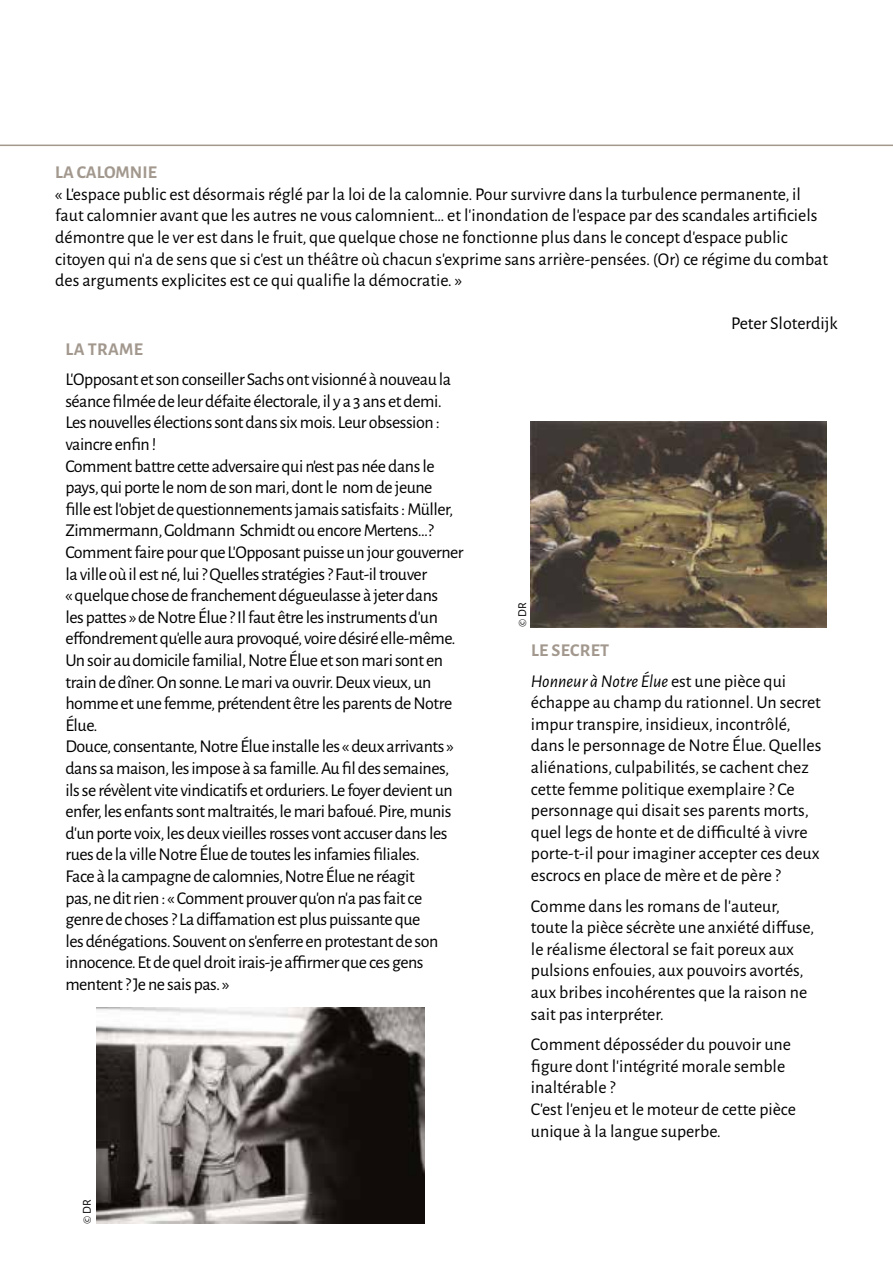
<style>
.page{position:relative;width:893px;height:1263px;background:#fff}
.page>*{position:absolute;margin:0;border:0;box-sizing:border-box;transform-origin:0 0}
.t1{font:18px/21.6px "Alegreya Sans";letter-spacing:-.025em;color:#000}
.t2{font:18px/21.6px "Alegreya Sans";color:#000}
.t3{font:italic 18px/30.6px "Alegreya Sans";color:#000}
.t4{font:700 18px "Alegreya Sans";color:#a2988e}
.t5{font:12px "Alegreya Sans";color:#000}
.s1{font-weight:700;font-style:normal;color:#a2988e}
.s2{font-style:normal}
</style>
<div class="page">
<hr style="left:0;top:145px;width:893px;height:1px;background:#a2988e">
<img style="left:96px;top:1008px;width:329px;height:216px">
<img style="left:531px;top:421px;width:295px;height:206px">
<p class="t4" style="left:55px;top:159px;width:103px">LA CALOMNIE</p>
<p class="t2" style="left:55px;top:182px;width:774px">« L’espace public est désormais réglé par la loi de la calomnie. Pour survivre dans la turbulence permanente, il faut calomnier avant que les autres ne vous calomnient… et l’inondation de l’espace par des scandales artificiels démontre que le ver est dans le fruit, que quelque chose ne fonctionne plus dans le concept d’espace public citoyen qui n’a de sens que si c’est un théâtre où chacun s’exprime sans arrière-pensées. (Or) ce régime du combat des arguments explicites est ce qui qualifie la démocratie. »</p>
<p class="t2" style="left:731px;top:312px;width:108px">Peter Sloterdijk</p>
<p class="t4" style="left:66px;top:336px;width:79px">LA TRAME</p>
<p class="t1" style="left:65px;top:368px;width:400px">L’Opposant et son conseiller Sachs ont visionné à nouveau la séance filmée de leur défaite électorale, il y a 3 ans et demi.<br>Les nouvelles élections sont dans six mois. Leur obsession : vaincre enfin !<br>Comment battre cette adversaire qui n’est pas née dans le pays, qui porte le nom de son mari, dont le nom de jeune<br>fille est l’objet de questionnements jamais satisfaits : Müller, Zimmermann, Goldmann Schmidt ou encore Mertens…?<br>Comment faire pour que L’Opposant puisse un jour gouverner la ville où il est né, lui ? Quelles stratégies ? Faut-il trouver<br>« quelque chose de franchement dégueulasse à jeter dans<br>les pattes » de Notre Élue ? Il faut être les instruments d’un effondrement qu’elle aura provoqué, voire désiré elle-même.<br>Un soir au domicile familial, Notre Élue et son mari sont en train de dîner. On sonne. Le mari va ouvrir. Deux vieux, un homme et une femme, prétendent être les parents de Notre Élue.<br>Douce, consentante, Notre Élue installe les « deux arrivants » dans sa maison, les impose à sa famille. Au fil des semaines, ils se révèlent vite vindicatifs et orduriers. Le foyer devient un enfer, les enfants sont maltraités, le mari bafoué. Pire, munis d’un porte voix, les deux vieilles rosses vont accuser dans les rues de la ville Notre Élue de toutes les infamies filiales.<br>Face à la campagne de calomnies, Notre Élue ne réagit<br>pas, ne dit rien : « Comment prouver qu’on n’a pas fait ce genre de choses ? La diffamation est plus puissante que<br>les dénégations. Souvent on s’enferre en protestant de son innocence. Et de quel droit irais-je affirmer que ces gens mentent ? Je ne sais pas. »</p>
<p class="t5" style="left:514px;top:627px;width:26px;rotate:-90deg">© DR</p>
<p class="t3" style="left:531px;top:634px;width:257px"><span class="s1">LE SECRET<br></span>Honneur à Notre Élue <span class="s2">est une pièce qui</span></p>
<p class="t2" style="left:531px;top:691px;width:292px">échappe au champ du rationnel. Un secret impur transpire, insidieux, incontrôlé, dans le personnage de Notre Élue. Quelles aliénations, culpabilités, se cachent chez cette femme politique exemplaire ? Ce personnage qui disait ses parents morts, quel legs de honte et de difficulté à vivre porte-t-il pour imaginer accepter ces deux escrocs en place de mère et de père ?</p>
<p class="t2" style="left:531px;top:894px;width:285px">Comme dans les romans de l’auteur, toute la pièce sécrète une anxiété diffuse, le réalisme électoral se fait poreux aux pulsions enfouies, aux pouvoirs avortés, aux bribes incohérentes que la raison ne sait pas interpréter.</p>
<p class="t2" style="left:531px;top:1033px;width:267px">Comment déposséder du pouvoir une figure dont l’intégrité morale semble inaltérable ?<br>C’est l’enjeu et le moteur de cette pièce unique à la langue superbe.</p>
<p class="t5" style="left:79px;top:1224px;width:26px;rotate:-90deg">© DR</p>
</div>
